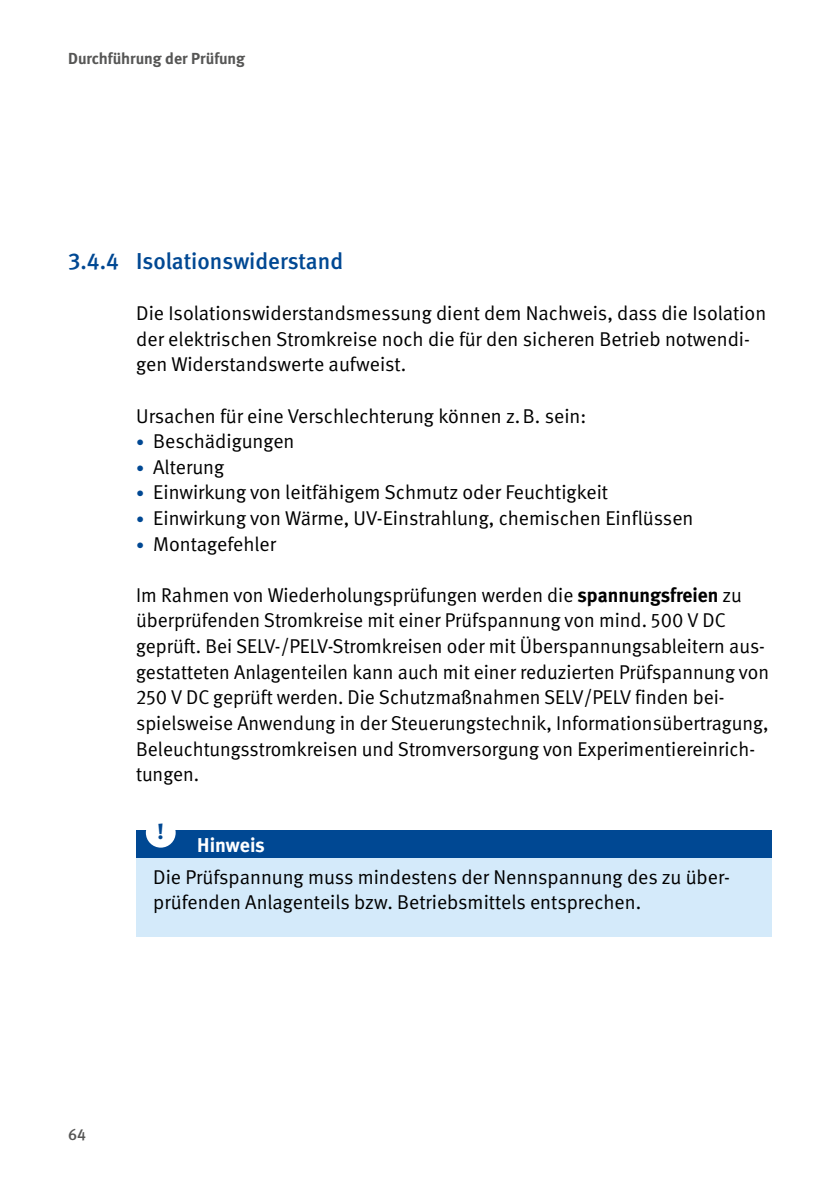
<style>
.page{position:relative;width:840px;height:1191px;background:#fff}
.page>*{position:absolute;margin:0;border:0;box-sizing:border-box;transform-origin:0 0}
.t1{font:500 23px "DGUV Meta";color:#004893}
.t2{font:700 22px "DGUV Meta Serif";color:#004893}
.t3{font:20px/25.6px "DGUV Meta";color:#000}
.t4{font:700 20px "DGUV Meta";letter-spacing:-.005em;color:#fff}
.t5{font:700 16px "DGUV Meta";color:#565655}
.t6{font:500 16px "DGUV Meta";color:#565655}
.s1{font-size:16px;color:#004893}
.s2{font-weight:700}
</style>
<div class="page">
<div style="left:136px;top:830px;width:635px;height:28px;background:#004893"></div>
<div style="left:136px;top:858px;width:635px;height:78px;background:#d4eafa"></div>
<div style="left:146px;top:818px;width:29px;height:29px;background:#fff;border-radius:50%"></div>
<p class="t5" style="left:68px;top:49px;width:178px">Durchführung der Prüfung</p>
<p class="t1" style="left:68px;top:248px;width:276px">3.4.4 Isolationswiderstand</p>
<p class="t3" style="left:136px;top:301px;width:631px">Die Isolationswiderstandsmessung dient dem Nachweis, dass die Isolation der elektrischen Stromkreise noch die für den sicheren Betrieb notwendi&shy;gen Widerstandswerte aufweist.</p>
<p class="t3" style="left:136px;top:403px;width:451px">Ursachen für eine Verschlechterung können z.B. sein:</p>
<p class="t3" style="left:136px;top:429px;width:160px"><span class="s1">•</span> Beschädigungen</p>
<p class="t3" style="left:136px;top:454px;width:89px"><span class="s1">•</span> Alterung</p>
<p class="t3" style="left:136px;top:480px;width:473px"><span class="s1">•</span> Einwirkung von leitfähigem Schmutz oder Feuchtigkeit</p>
<p class="t3" style="left:136px;top:506px;width:558px"><span class="s1">•</span> Einwirkung von Wärme, UV-Einstrahlung, chemischen Einflüssen</p>
<p class="t3" style="left:136px;top:531px;width:141px"><span class="s1">•</span> Montagefehler</p>
<p class="t3" style="left:136px;top:582px;width:634px">Im Rahmen von Wiederholungsprüfungen werden die <span class="s2">spannungsfreien</span> zu überprüfenden Stromkreise mit einer Prüfspannung von mind. 500 V DC geprüft. Bei SELV-/PELV-Stromkreisen oder mit Überspannungsableitern aus&shy;gestatteten Anlagenteilen kann auch mit einer reduzierten Prüfspannung von 250 V DC geprüft werden. Die Schutzmaßnahmen SELV/PELV finden bei&shy;spielsweise Anwendung in der Steuerungstechnik, Informationsübertragung, Beleuchtungsstromkreisen und Stromversorgung von Experimentiereinrich&shy;tungen.</p>
<p class="t2" style="left:157px;top:818px;width:8px">!</p>
<p class="t4" style="left:197px;top:833px;width:69px">Hinweis</p>
<p class="t3" style="left:153px;top:864px;width:578px">Die Prüfspannung muss mindestens der Nennspannung des zu über&shy;prüfenden Anlagenteils bzw. Betriebsmittels entsprechen.</p>
<p class="t6" style="left:68px;top:1124px;width:19px">64</p>
</div>
